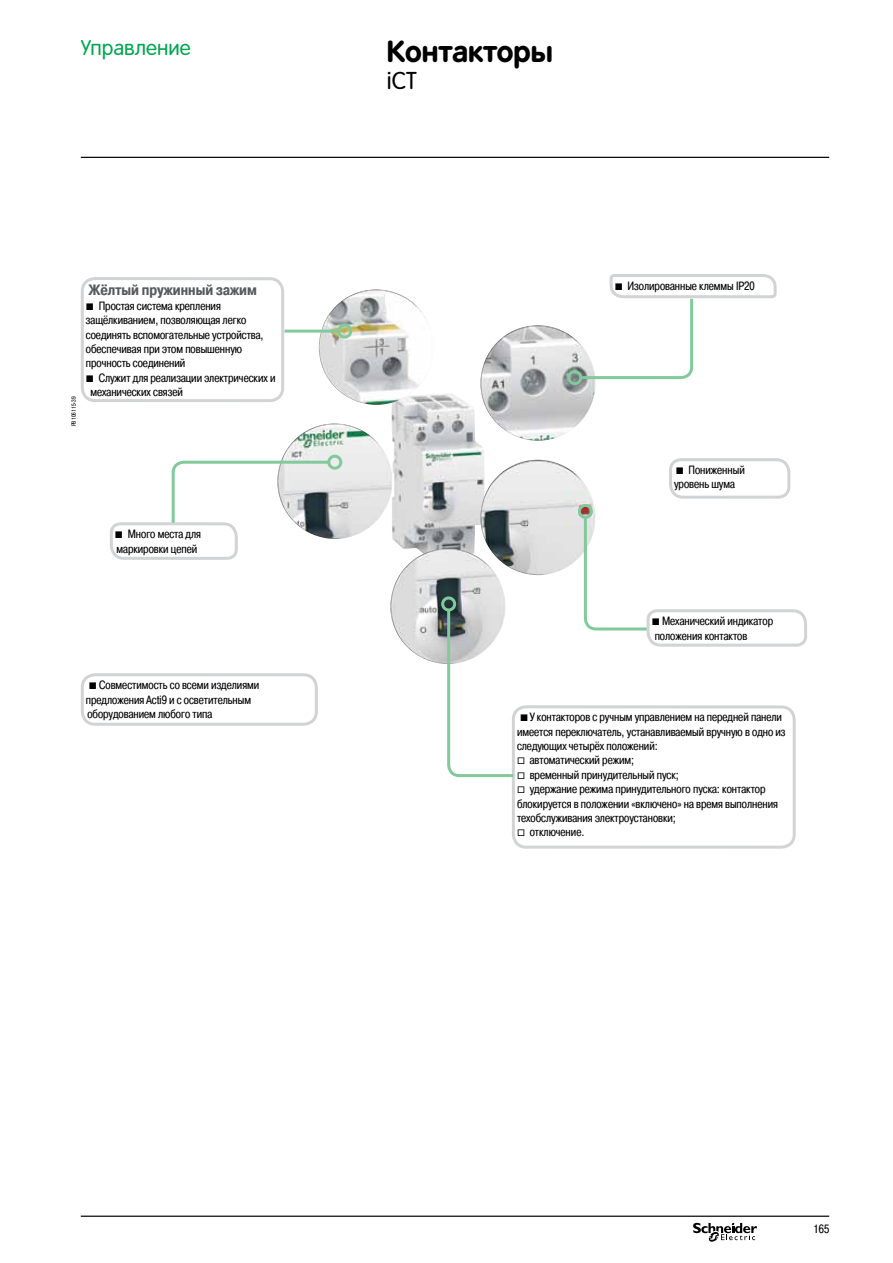
<style>
.page{position:relative;width:893px;height:1263px;background:#fff}
.page>*{position:absolute;margin:0;border:0;box-sizing:border-box;transform-origin:0 0}
.t1{font:700 30px "Rotonda";color:#000}
.t2{font:24px "Rotonda";color:#000}
.t3{font:21px "Rotonda";color:#00a651}
.t4{font:700 15px "Pragmatica Cond C";color:#58595b}
.t5{font:12px/14.4px "Pragmatica Cond C";color:#000}
.t6{font:6px "Pragmatica Cond C";color:#000}
.s1{font-family:"Graph Schneider"}
</style>
<div class="page">
<hr style="left:81px;top:157px;width:748px;height:1px;background:#000">
<hr style="left:81px;top:1215px;width:748px;height:2px;background:#000">
<svg style="left:693px;top:1223px;width:64px;height:19px"></svg>
<img style="left:391px;top:393px;width:94px;height:161px">
<svg style="left:669px;top:458px;width:122px;height:41px"></svg>
<div style="left:512px;top:705px;width:284px;height:144px;border:3px solid #d1d3d4;border-radius:13px"></div>
<div style="left:81px;top:673px;width:237px;height:53px;border:3px solid #d1d3d4;border-radius:13px"></div>
<img style="left:319px;top:289px;width:115px;height:116px;border-radius:57px">
<img style="left:277px;top:423px;width:116px;height:116px;border-radius:57px">
<svg style="left:110px;top:459px;width:222px;height:101px"></svg>
<div style="left:327px;top:455px;width:15px;height:15px;border:3px solid #82ca9c;border-radius:50%"></div>
<div style="left:81px;top:277px;width:203px;height:125px;border:3px solid #d1d3d4;border-radius:13px"></div>
<img style="left:480px;top:325px;width:116px;height:116px;border-radius:57px">
<svg style="left:578px;top:274px;width:199px;height:107px"></svg>
<div style="left:567px;top:370px;width:15px;height:15px;border:3px solid #82ca9c;border-radius:50%"></div>
<hr style="left:285px;top:330px;width:54px;height:3px;background:#82ca9c">
<div style="left:337px;top:324px;width:15px;height:15px;border:3px solid #82ca9c;border-radius:50%"></div>
<img style="left:480px;top:460px;width:116px;height:115px;border-radius:57px">
<svg style="left:582px;top:514px;width:225px;height:133px"></svg>
<div style="left:578px;top:504px;width:15px;height:15px;border:3px solid #82ca9c;border-radius:50%"></div>
<img style="left:390px;top:548px;width:116px;height:116px;border-radius:57px">
<svg style="left:446px;top:607px;width:70px;height:171px"></svg>
<div style="left:441px;top:596px;width:15px;height:15px;border:3px solid #82ca9c;border-radius:50%"></div>
<p class="t3" style="left:81px;top:36px;width:111px">Управление</p>
<p class="t6" style="left:71px;top:426px;width:31px;rotate:-90deg">PB106115-39</p>
<p class="t4" style="left:89px;top:282px;width:170px">Жёлтый пружинный зажим</p>
<p class="t5" style="left:86px;top:298px;width:137px"><span class="s1">b</span> Простая система крепления</p>
<p class="t5" style="left:86px;top:313px;width:162px">защёлкиванием, позволяющая легко</p>
<p class="t5" style="left:86px;top:327px;width:179px">соединять вспомогательные устройства,</p>
<p class="t5" style="left:86px;top:342px;width:158px">обеспечивая при этом повышенную</p>
<p class="t5" style="left:86px;top:356px;width:101px">прочность соединений</p>
<p class="t5" style="left:86px;top:370px;width:191px"><span class="s1">b</span> Служит для реализации электрических и</p>
<p class="t5" style="left:90px;top:385px;width:94px">механических связей</p>
<p class="t5" style="left:115px;top:527px;width:88px"><span class="s1">b</span> Много места для маркировки цепей</p>
<p class="t5" style="left:86px;top:678px;width:175px"><span class="s1">b</span> Совместимость со всеми изделиями предложения Acti9 и с осветительным оборудованием любого типа</p>
<p class="t1" style="left:387px;top:34px;width:167px">Контакторы</p>
<p class="t2" style="left:387px;top:67px;width:31px">iCT</p>
<p class="t5" style="left:615px;top:279px;width:141px"><span class="s1">b</span> Изолированные клеммы IP20</p>
<p class="t5" style="left:674px;top:463px;width:72px"><span class="s1">b</span> Пониженный уровень шума</p>
<p class="t5" style="left:652px;top:614px;width:123px"><span class="s1">b</span> Механический индикатор положения контактов</p>
<p class="t5" style="left:517px;top:710px;width:270px"><span class="s1">b</span>У контакторов с ручным управлением на передней панели имеется переключатель, устанавливаемый вручную в одно из следующих четырёх положений:<br><span class="s1">v</span> автоматический режим;<br><span class="s1">v</span> временный принудительный пуск;<br><span class="s1">v</span> удержание режима принудительного пуска: контактор блокируется в положении «включено» на время выполнения техобслуживания электроустановки;<br><span class="s1">v</span> отключение.</p>
<p class="t5" style="left:813px;top:1221px;width:18px">165</p>
</div>
